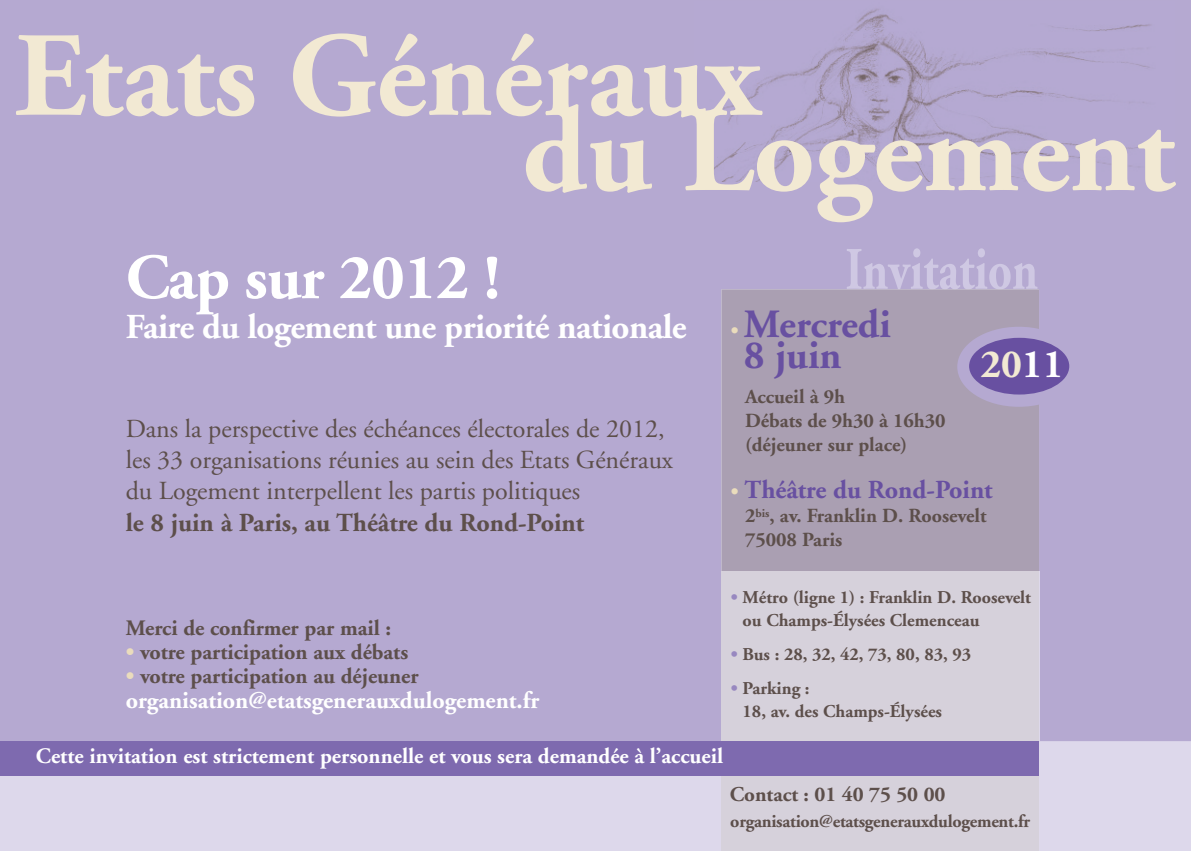
<style>
.page{position:relative;width:1191px;height:851px;background:#fff}
.page>*{position:absolute;margin:0;border:0;box-sizing:border-box;transform-origin:0 0}
.t1{font:700 120px "Adobe Garamond";color:#f2e9d3}
.t2{font:700 64px "Adobe Garamond";letter-spacing:-.015em;color:#fff}
.t3{font:700 40px/30px "Adobe Garamond";color:#6850a1}
.t4{font:700 40px "Adobe Garamond";color:#f2e9d3}
.t5{font:700 35px "Adobe Garamond";letter-spacing:-.015em;color:#fff}
.t6{font:26px/31.2px "Adobe Garamond";color:#5d4f4b}
.t7{font:700 26px "Adobe Garamond";color:#5d4f4b}
.t8{font:700 26px "Adobe Garamond";color:#6850a1}
.t9{font:700 24px "Adobe Garamond";color:#fff}
.t10{font:700 22px "Adobe Garamond";color:#5d4f4b}
.t11{font:700 22px "Adobe Garamond";color:#fff}
.t12{font:700 21px "Adobe Garamond";color:#5d4f4b}
.t13{font:700 20px/24px "Adobe Garamond";color:#5d4f4b}
.t14{font:700 18px/23px "Adobe Garamond";color:#5d4f4b}
.s1{font-size:20px;color:#eadcbc}
.s2{color:#fff}
.s3{color:#eadcbc}
.s4{color:#9888c0}
</style>
<div class="page">
<div style="left:0;top:0;width:1191px;height:741px;background:#b5a9d1"></div>
<div style="left:721px;top:289px;width:318px;height:282px;background:#aa9fb2"></div>
<img style="left:694px;top:2px;width:480px;height:179px">
<div style="left:957px;top:327px;width:123px;height:80px;background:#b5a9d1;border-radius:50%"></div>
<div style="left:969px;top:338px;width:100px;height:56px;background:#6850a1;border-radius:50%"></div>
<div style="left:721px;top:571px;width:318px;height:170px;background:#d6d1db"></div>
<div style="left:0;top:741px;width:1191px;height:109px;background:#ddd8eb"></div>
<div style="left:721px;top:741px;width:318px;height:109px;background:#d6d1db"></div>
<div style="left:0;top:741px;width:1039px;height:34px;background:#7e6aaf"></div>
<svg style="left:846px;top:248px;width:128px;height:41px;background:#bdb3d7"></svg>
<hr style="left:846px;top:289px;width:128px;height:1px;background:#c7c0cd">
<h1 class="t1" style="left:15px;top:29px;width:747px">Etats Généraux</h1>
<h1 class="t1" style="left:522px;top:104px;width:654px">du Logement</h1>
<h2 class="t2" style="left:126px;top:252px;width:376px">Cap sur 2012 !</h2>
<h3 class="t5" style="left:126px;top:313px;width:562px">Faire du logement une priorité nationale</h3>
<h3 class="t6" style="left:126px;top:415px;width:549px">Dans la perspective des échéances électorales de 2012, les 33 organisations réunies au sein des Etats Généraux du Logement interpellent les partis politiques</h3>
<h3 class="t7" style="left:126px;top:512px;width:460px">le 8 juin à Paris, au Théâtre du Rond-Point</h3>
<h3 class="t3" style="left:744px;top:313px;width:148px;text-indent:-13px"><span class="s1">•</span> Mercredi<br>8 juin</h3>
<p class="t13" style="left:745px;top:386px;width:202px">Accueil à 9h<br>Débats de 9h30 à 16h30 (déjeuner sur place)</p>
<h3 class="t8" style="left:731px;top:479px;width:263px"><span class="s1">•</span> Théâtre du Rond-Point</h3>
<p class="t13" style="left:745px;top:505px;width:243px">2<sup>bis</sup>, av. Franklin D. Roosevelt<br>75008 Paris</p>
<h3 class="t4" style="left:980px;top:348px;width:85px">20<span class="s2">11</span></h3>
<p class="t10" style="left:126px;top:619px;width:267px">Merci de confirmer par mail :</p>
<p class="t10" style="left:126px;top:643px;width:284px"><span class="s3">•</span> votre participation aux débats</p>
<p class="t10" style="left:126px;top:667px;width:294px"><span class="s3">•</span> votre participation au déjeuner</p>
<h3 class="t9" style="left:126px;top:690px;width:415px">organisation@etatsgenerauxdulogement.fr</h3>
<p class="t11" style="left:36px;top:747px;width:688px">Cette invitation est strictement personnelle et vous sera demandée à l’accueil</p>
<p class="t14" style="left:742px;top:587px;width:290px;text-indent:-12px"><span class="s4">•</span> Métro (ligne 1) : Franklin D. Roosevelt ou Champs-Élysées Clemenceau</p>
<p class="t14" style="left:731px;top:644px;width:242px"><span class="s4">•</span> Bus : 28, 32, 42, 73, 80, 83, 93</p>
<p class="t14" style="left:742px;top:678px;width:201px;text-indent:-12px"><span class="s4">•</span> Parking :<br>18, av. des Champs-Élysées</p>
<p class="t12" style="left:730px;top:786px;width:217px">Contact : 01 40 75 50 00</p>
<p class="t14" style="left:730px;top:811px;width:301px">organisation@etatsgenerauxdulogement.fr</p>
</div>
